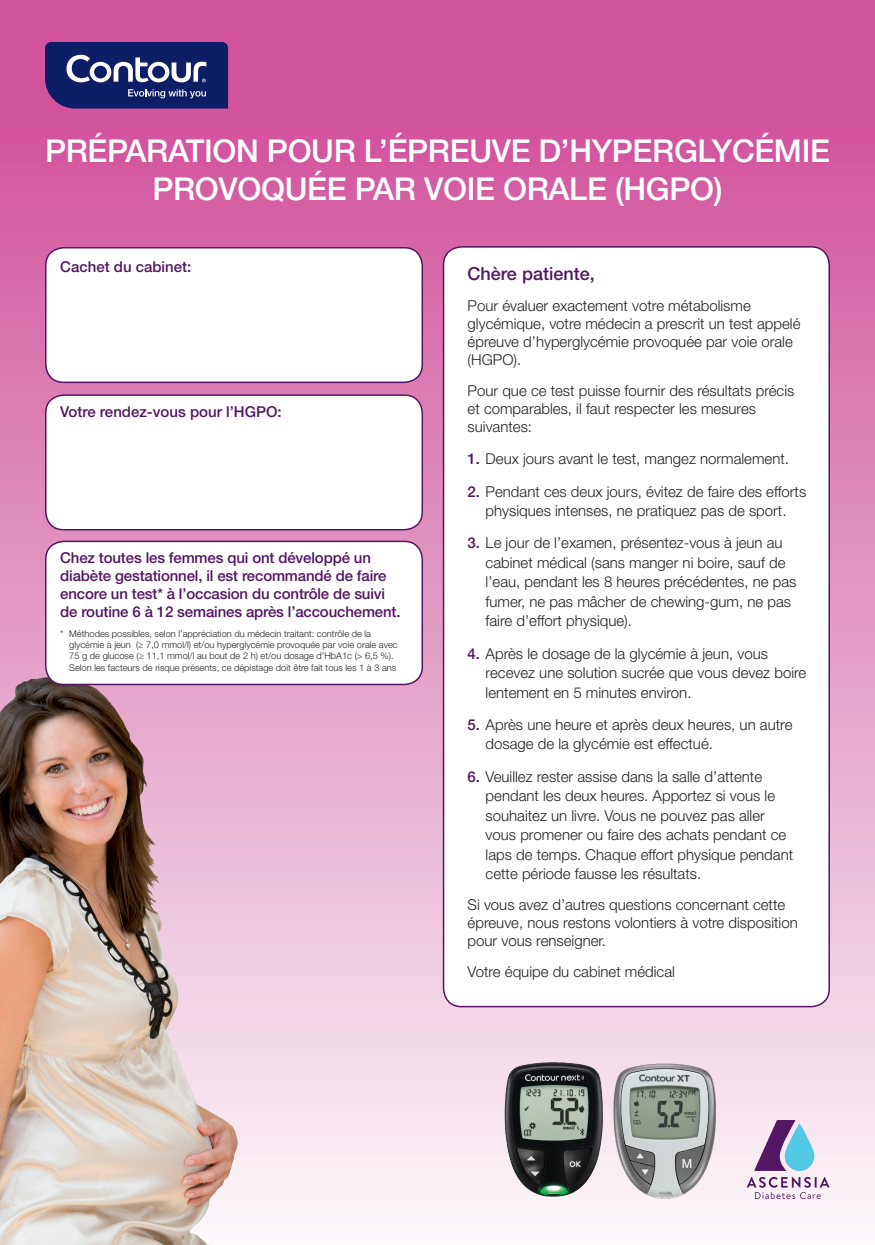
<style>
.page{position:relative;width:875px;height:1245px;background:#fff}
.page>*{position:absolute;margin:0;border:0;box-sizing:border-box;transform-origin:0 0}
.t1{font:500 31.5px/37.8px "Helvetica Neue LT Std";letter-spacing:-.01em;color:#fff;text-align:center}
.t2{font:500 18px "Helvetica Neue LT Std";color:#531662}
.t3{font:300 15px/19.5px "Helvetica Neue LT Std";color:#231f20}
.t4{font:500 15px/18px "Helvetica Neue LT Std";letter-spacing:-.01em;color:#531662}
.t5{font:300 9.3px/11.1px "Helvetica Neue LT Std";color:#231f20}
.s1{font-weight:500;color:#531662}
</style>
<div class="page">
<div style="left:0;top:0;width:875px;height:1245px;background:linear-gradient(to bottom,#cd4494,#faf5f8)"></div>
<img style="left:0;top:632px;width:309px;height:613px">
<div style="left:46px;top:248px;width:376px;height:134px;background:#fff;border-radius:18px"></div>
<div style="left:45px;top:247px;width:378px;height:136px;border:2px solid #531662;border-radius:18px"></div>
<div style="left:46px;top:395px;width:376px;height:135px;background:#fff;border-radius:18px"></div>
<div style="left:45px;top:394px;width:378px;height:136px;border:2px solid #531662;border-radius:18px"></div>
<div style="left:46px;top:541px;width:376px;height:143px;background:#fff;border-radius:18px"></div>
<div style="left:45px;top:541px;width:378px;height:144px;border:2px solid #531662;border-radius:18px"></div>
<div style="left:444px;top:247px;width:385px;height:759px;background:#fff;border-radius:18px"></div>
<div style="left:443px;top:246px;width:387px;height:761px;border:2px solid #531662;border-radius:18px"></div>
<svg style="left:45px;top:42px;width:183px;height:67px;background:#303c7b"></svg>
<svg style="left:747px;top:1177px;width:82px;height:22px"></svg>
<svg style="left:754px;top:1120px;width:60px;height:51px;background:#919abe"></svg>
<img style="left:498px;top:1057px;width:108px;height:176px">
<img style="left:604px;top:1058px;width:124px;height:175px">
<p class="t1" style="left:45px;top:132px;width:786px">PRÉPARATION POUR L’ÉPREUVE D’HYPERGLYCÉMIE<br>PROVOQUÉE PAR VOIE ORALE (HGPO)</p>
<p class="t4" style="left:60px;top:258px;width:133px">Cachet du cabinet:</p>
<p class="t4" style="left:60px;top:402px;width:223px">Votre rendez-vous pour l’HGPO:</p>
<p class="t4" style="left:60px;top:548px;width:342px">Chez toutes les femmes qui ont développé un diabète gestationnel, il est recommandé de faire encore un test* à l’occasion du contrôle de suivi de routine 6 à 12 semaines après l’accouchement.</p>
<p class="t5" style="left:69px;top:628px;width:330px;text-indent:-9px">* Méthodes possibles, selon l’appréciation du médecin traitant: contrôle de la glycémie à jeun (≥ 7,0 mmol/l) et/ou hyperglycémie provoquée par voie orale avec 75 g de glucose (≥ 11,1 mmol/l au bout de 2 h) et/ou dosage d’HbA1c (&gt; 6,5 %).<br>Selon les facteurs de risque présents, ce dépistage doit être fait tous les 1 à 3 ans</p>
<p class="t2" style="left:468px;top:263px;width:129px">Chère patiente,</p>
<p class="t3" style="left:468px;top:297px;width:334px;line-height:18px">Pour évaluer exactement votre métabolisme glycémique, votre médecin a prescrit un test appelé épreuve d’hyperglycémie provoquée par voie orale (HGPO).</p>
<p class="t3" style="left:468px;top:381px;width:328px;line-height:18px">Pour que ce test puisse fournir des résultats précis et comparables, il faut respecter les mesures suivantes:</p>
<p class="t3" style="left:468px;top:449px;width:323px"><span class="s1">1.</span> Deux jours avant le test, mangez normalement.</p>
<p class="t3" style="left:468px;top:481px;width:340px;text-align:center"><span class="s1">2.</span> Pendant ces deux jours, évitez de faire des efforts physiques intenses, ne pratiquez pas de sport.</p>
<p class="t3" style="left:486px;top:533px;width:312px;text-indent:-18px"><span class="s1">3.</span> Le jour de l’examen, présentez-vous à jeun au cabinet médical (sans manger ni boire, sauf de l’eau, pendant les 8 heures précédentes, ne pas fumer, ne pas mâcher de chewing-gum, ne pas faire d’effort physique).</p>
<p class="t3" style="left:486px;top:643px;width:322px;text-indent:-18px"><span class="s1">4.</span> Après le dosage de la glycémie à jeun, vous recevez une solution sucrée que vous devez boire lentement en 5 minutes environ.</p>
<p class="t3" style="left:486px;top:714px;width:308px;text-indent:-18px"><span class="s1">5.</span> Après une heure et après deux heures, un autre dosage de la glycémie est effectué.</p>
<p class="t3" style="left:486px;top:766px;width:309px;text-indent:-18px"><span class="s1">6.</span> Veuillez rester assise dans la salle d’attente pendant les deux heures. Apportez si vous le souhaitez un livre. Vous ne pouvez pas aller vous promener ou faire des achats pendant ce laps de temps. Chaque effort physique pendant cette période fausse les résultats.</p>
<p class="t3" style="left:468px;top:895px;width:332px;line-height:18px">Si vous avez d’autres questions concernant cette épreuve, nous restons volontiers à votre disposition pour vous renseigner.</p>
<p class="t3" style="left:468px;top:961px;width:209px">Votre équipe du cabinet médical</p>
</div>
